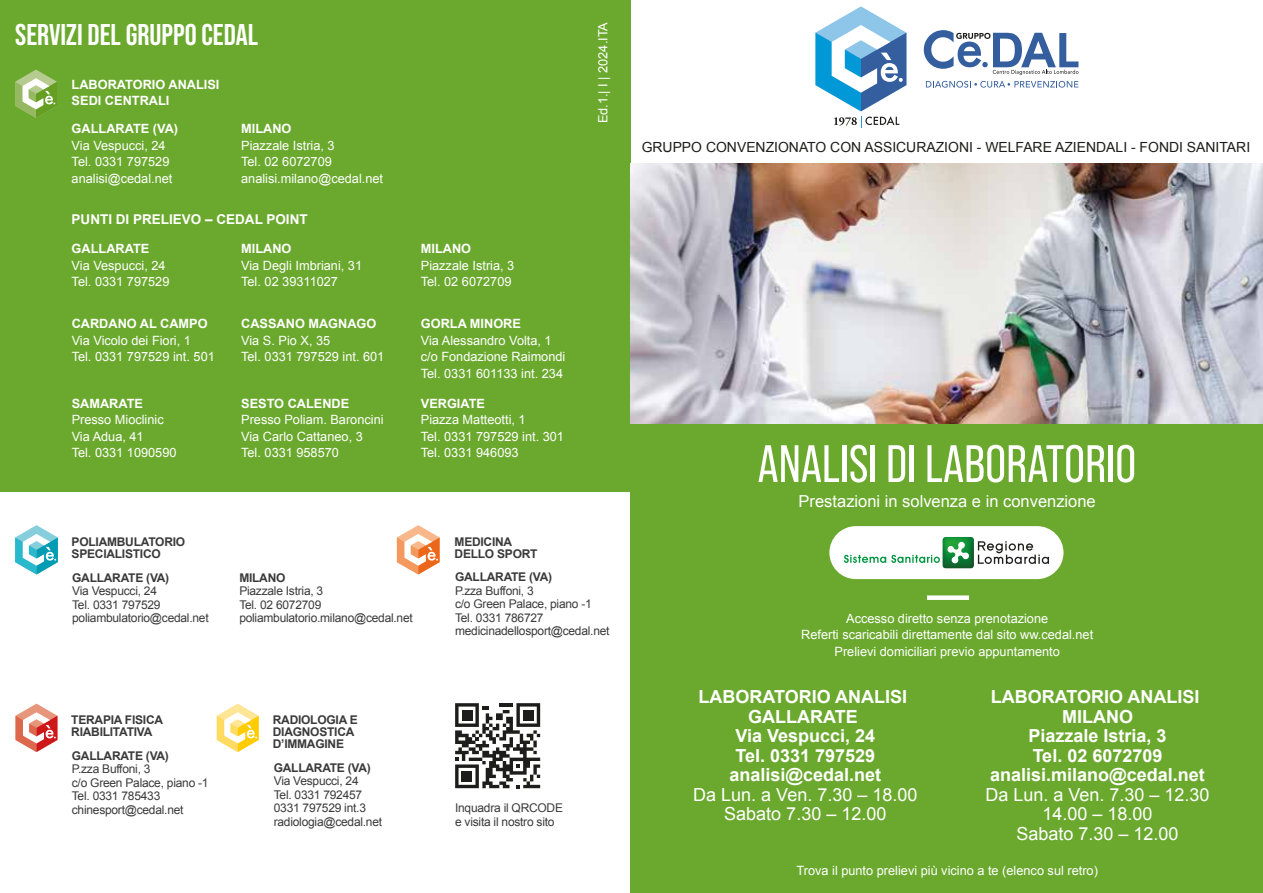
<style>
.page{position:relative;width:1263px;height:893px;background:#fff}
.page>*{position:absolute;margin:0;border:0;box-sizing:border-box;transform-origin:0 0}
.t1{font:52.5px "Bebas Neue Pro";color:#fff}
.t2{font:700 30px "Bebas Neue Pro";color:#fff}
.t3{font:700 18px/19.5px "Arial";color:#fff;text-align:center}
.t4{font:18px/19.5px "Arial";color:#fff;text-align:center}
.t5{font:16.5px "Arial";color:#fff}
.t6{font:13.95px "Arial";color:#1d1d1b}
.t7{font:700 13.5px "Arial";color:#fff}
.t8{font:12.75px/16.5px "Arial";color:#fff}
.t9{font:700 12.75px/16.5px "Arial";color:#fff}
.t10{font:12px/13.5px "Arial";letter-spacing:-.02em;color:#3a3a3a}
.t11{font:700 12px/12px "Arial";letter-spacing:-.02em;color:#3a3a3a}
</style>
<div class="page">
<div style="left:631px;top:424px;width:632px;height:469px;background:#6ba92e"></div>
<div style="left:0;top:0;width:631px;height:492px;background:#6ba92e"></div>
<div style="left:929px;top:595px;width:38px;height:5px;background:#fff"></div>
<div style="left:829px;top:526px;width:234px;height:53px;background:#fff;border-radius:26px"></div>
<img style="left:942px;top:537px;width:32px;height:31px">
<svg style="left:947px;top:541px;width:22px;height:23px"></svg>
<svg style="left:978px;top:541px;width:71px;height:23px"></svg>
<svg style="left:844px;top:555px;width:96px;height:8px"></svg>
<svg style="left:924px;top:30px;width:154px;height:45px"></svg>
<svg style="left:926px;top:81px;width:152px;height:7px"></svg>
<svg style="left:815px;top:6px;width:91px;height:122px"></svg>
<img style="left:631px;top:163px;width:632px;height:261px">
<svg style="left:455px;top:703px;width:85px;height:85px"></svg>
<div style="left:462px;top:710px;width:10px;height:10px;background:#1d1d1b"></div>
<div style="left:523px;top:710px;width:10px;height:10px;background:#1d1d1b"></div>
<div style="left:462px;top:771px;width:10px;height:10px;background:#1d1d1b"></div>
<svg style="left:397px;top:525px;width:43px;height:49px"></svg>
<svg style="left:15px;top:70px;width:42px;height:48px"></svg>
<svg style="left:217px;top:704px;width:42px;height:48px"></svg>
<svg style="left:15px;top:525px;width:43px;height:49px"></svg>
<svg style="left:16px;top:704px;width:41px;height:48px"></svg>
<h2 class="t2" style="left:15px;top:17px;width:244px">SERVIZI DEL GRUPPO CEDAL</h2>
<p class="t9" style="left:72px;top:76px;width:149px">LABORATORIO ANALISI<br>SEDI CENTRALI</p>
<p class="t9" style="left:72px;top:121px;width:108px">GALLARATE (VA)</p>
<p class="t8" style="left:72px;top:137px;width:102px">Via Vespucci, 24<br>Tel. 0331 797529 analisi@cedal.net</p>
<p class="t9" style="left:241px;top:121px;width:52px">MILANO</p>
<p class="t8" style="left:241px;top:137px;width:143px">Piazzale Istria, 3<br>Tel. 02 6072709 analisi.milano@cedal.net</p>
<p class="t7" style="left:72px;top:211px;width:238px">PUNTI DI PRELIEVO – CEDAL POINT</p>
<p class="t9" style="left:72px;top:241px;width:79px">GALLARATE</p>
<p class="t8" style="left:72px;top:257px;width:99px">Via Vespucci, 24<br>Tel. 0331 797529</p>
<p class="t9" style="left:72px;top:316px;width:137px">CARDANO AL CAMPO</p>
<p class="t8" style="left:72px;top:332px;width:145px">Via Vicolo dei Fiori, 1<br>Tel. 0331 797529 int. 501</p>
<p class="t9" style="left:72px;top:395px;width:73px">SAMARATE</p>
<p class="t8" style="left:72px;top:411px;width:106px">Presso Mioclinic<br>Via Adua, 41<br>Tel. 0331 1090590</p>
<p class="t9" style="left:241px;top:241px;width:52px">MILANO</p>
<p class="t8" style="left:241px;top:257px;width:122px">Via Degli Imbriani, 31<br>Tel. 02 39311027</p>
<p class="t9" style="left:241px;top:316px;width:137px">CASSANO MAGNAGO</p>
<p class="t8" style="left:241px;top:332px;width:145px">Via S. Pio X, 35<br>Tel. 0331 797529 int. 601</p>
<p class="t9" style="left:241px;top:395px;width:110px">SESTO CALENDE</p>
<p class="t8" style="left:241px;top:411px;width:144px">Presso Poliam. Baroncini<br>Via Carlo Cattaneo, 3<br>Tel. 0331 958570</p>
<p class="t8" style="left:595px;top:123px;width:103px;rotate:-90deg">Ed.1.| I | 2024.ITA</p>
<p class="t9" style="left:421px;top:241px;width:52px">MILANO</p>
<p class="t8" style="left:421px;top:257px;width:95px">Piazzale Istria, 3<br>Tel. 02 6072709</p>
<p class="t9" style="left:421px;top:316px;width:102px">GORLA MINORE</p>
<p class="t8" style="left:421px;top:332px;width:146px">Via Alessandro Volta, 1 c/o Fondazione Raimondi<br>Tel. 0331 601133 int. 234</p>
<p class="t9" style="left:421px;top:395px;width:66px">VERGIATE</p>
<p class="t8" style="left:421px;top:411px;width:145px">Piazza Matteotti, 1<br>Tel. 0331 797529 int. 301<br>Tel. 0331 946093</p>
<p class="t11" style="left:72px;top:536px;width:115px">POLIAMBULATORIO<br>SPECIALISTICO</p>
<p class="t11" style="left:72px;top:572px;width:99px">GALLARATE (VA)</p>
<p class="t10" style="left:72px;top:584px;width:138px">Via Vespucci, 24<br>Tel. 0331 797529 poliambulatorio@cedal.net</p>
<p class="t11" style="left:239px;top:572px;width:48px">MILANO</p>
<p class="t10" style="left:239px;top:585px;width:175px">Piazzale Istria, 3<br>Tel. 02 6072709 poliambulatorio.milano@cedal.net</p>
<p class="t11" style="left:71px;top:714px;width:93px">TERAPIA FISICA<br>RIABILITATIVA</p>
<p class="t11" style="left:72px;top:750px;width:99px">GALLARATE (VA)</p>
<p class="t10" style="left:72px;top:762px;width:138px">P.zza Buffoni, 3<br>c/o Green Palace, piano -1<br>Tel. 0331 785433 chinesport@cedal.net</p>
<p class="t11" style="left:273px;top:714px;width:86px">RADIOLOGIA E<br>DIAGNOSTICA<br>D’IMMAGINE</p>
<p class="t11" style="left:274px;top:762px;width:99px">GALLARATE (VA)</p>
<p class="t10" style="left:274px;top:774px;width:110px">Via Vespucci, 24<br>Tel. 0331 792457<br>0331 797529 int.3 radiologia@cedal.net</p>
<p class="t11" style="left:455px;top:536px;width:84px">MEDICINA<br>DELLO SPORT</p>
<p class="t11" style="left:455px;top:572px;width:99px">GALLARATE (VA)</p>
<p class="t10" style="left:455px;top:584px;width:156px">P.zza Buffoni, 3<br>c/o Green Palace, piano -1<br>Tel. 0331 786727 medicinadellosport@cedal.net</p>
<p class="t10" style="left:455px;top:801px;width:109px">Inquadra il QRCODE e visita il nostro sito</p>
<p class="t6" style="left:642px;top:138px;width:610px">GRUPPO CONVENZIONATO CON ASSICURAZIONI - WELFARE AZIENDALI - FONDI SANITARI</p>
<h1 class="t1" style="left:758px;top:434px;width:380px">ANALISI DI LABORATORIO</h1>
<p class="t5" style="left:799px;top:490px;width:299px">Prestazioni in solvenza e in convenzione</p>
<p class="t8" style="left:801px;top:610px;width:293px;text-align:center">Accesso diretto senza prenotazione<br>Referti scaricabili direttamente dal sito ww.cedal.net<br>Prelievi domiciliari previo appuntamento</p>
<h3 class="t3" style="left:698px;top:688px;width:210px">LABORATORIO ANALISI<br>GALLARATE<br>Via Vespucci, 24<br>Tel. 0331 797529 analisi@cedal.net</h3>
<h3 class="t4" style="left:693px;top:785px;width:226px">Da Lun. a Ven. 7.30 – 18.00<br>Sabato 7.30 – 12.00</h3>
<h3 class="t3" style="left:990px;top:688px;width:216px">LABORATORIO ANALISI<br>MILANO<br>Piazzale Istria, 3<br>Tel. 02 6072709 analisi.milano@cedal.net</h3>
<h3 class="t4" style="left:985px;top:785px;width:226px">Da Lun. a Ven. 7.30 – 12.30<br>14.00 – 18.00<br>Sabato 7.30 – 12.00</h3>
<p class="t8" style="left:796px;top:863px;width:303px">Trova il punto prelievi più vicino a te (elenco sul retro)</p>
</div>
